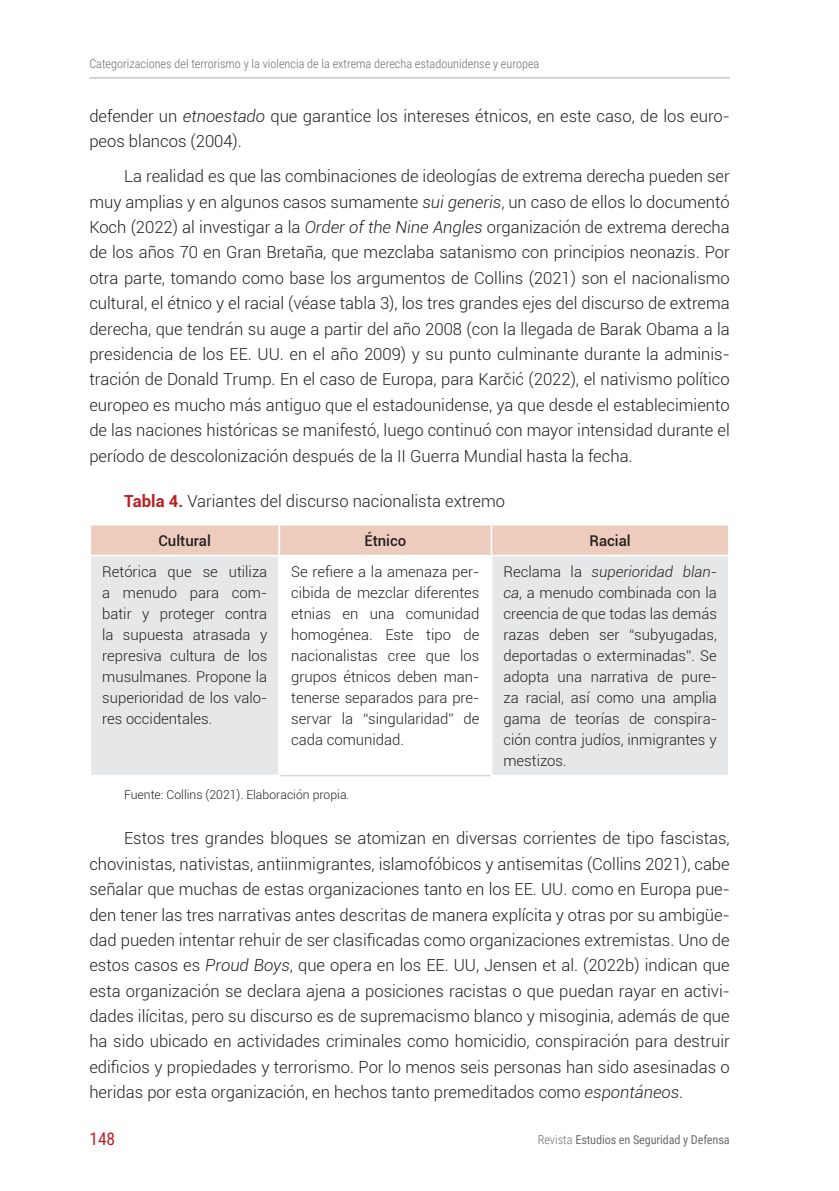
<style>
.page{position:relative;width:839px;height:1191px;background:#fff}
.page>*{position:absolute;margin:0;border:0;box-sizing:border-box;transform-origin:0 0}
.t1{font:17.5px "Roboto Condensed";color:#bc2024}
.PARRAFOS{font:300 16.62px/25.4px "Roboto";color:#231f20;text-align:justify}
.PRIMER_PARRAFO{font:300 14.88px/21px "Roboto";color:#231f20;text-align:justify}
.PRIMER_PARRAFO-2{font:500 14.88px "Roboto";color:#231f20}
.t2{font:300 12.25px "Roboto Condensed";color:#6c6d70}
.FUENTE_OK{font:300 12.25px "Roboto";color:#231f20}
.t3{font:12.25px "Roboto Condensed";letter-spacing:-.01em;color:#6c6d70}
.s1{font-style:italic}
.s2{font-weight:700;color:#bc2024}
.s3{font-weight:300}
</style>
<div class="page">
<hr style="left:89px;top:77px;width:640px;height:1px;background:#a8a9ad">
<div style="left:91px;top:525px;width:636px;height:30px;background:#eeccbd"></div>
<div style="left:91px;top:556px;width:636px;height:219px;background:#e6e7e9"></div>
<div style="left:279px;top:555px;width:212px;height:220px;background:#fff"></div>
<hr style="left:278px;top:525px;width:2px;height:30px;background:#fff">
<hr style="left:490px;top:525px;width:2px;height:30px;background:#fff">
<hr style="left:278px;top:556px;width:2px;height:219px;background:#fff">
<hr style="left:490px;top:556px;width:2px;height:219px;background:#fff">
<hr style="left:280px;top:775px;width:210px;height:1px;background:#d1d2d4">
<p class="t2" style="left:89px;top:55px;width:451px">Categorizaciones del terrorismo y la violencia de la extrema derecha estadounidense y europea</p>
<p class="PARRAFOS" style="left:89px;top:102px;width:641px">defender un <span class="s1">etnoestado</span> que garantice los intereses étnicos, en este caso, de los euro&shy;peos blancos (2004).</p>
<p class="PARRAFOS" style="left:89px;top:163px;width:641px;text-indent:35px">La realidad es que las combinaciones de ideologías de extrema derecha pueden ser muy amplias y en algunos casos sumamente <span class="s1">sui generis</span>, un caso de ellos lo documentó Koch (2022) al investigar a la <span class="s1">Order of the Nine Angles</span> organización de extrema derecha de los años 70 en Gran Bretaña, que mezclaba satanismo con principios neonazis. Por otra parte, tomando como base los argumentos de Collins (2021) son el nacionalismo cultural, el étnico y el racial (véase tabla 3), los tres grandes ejes del discurso de extrema derecha, que tendrán su auge a partir del año 2008 (con la llegada de Barak Obama a la presidencia de los EE. UU. en el año 2009) y su punto culminante durante la adminis&shy;tración de Donald Trump. En el caso de Europa, para Karčić (2022), el nativismo político europeo es mucho más antiguo que el estadounidense, ya que desde el establecimiento de las naciones históricas se manifestó, luego continuó con mayor intensidad durante el período de descolonización después de la II Guerra Mundial hasta la fecha.</p>
<p class="PARRAFOS" style="left:124px;top:487px;width:382px"><span class="s2">Tabla 4.</span> Variantes del discurso nacionalista extremo</p>
<p class="PRIMER_PARRAFO-2" style="left:158px;top:530px;width:54px">Cultural</p>
<p class="PRIMER_PARRAFO-2" style="left:364px;top:530px;width:43px">Étnico</p>
<p class="PRIMER_PARRAFO-2" style="left:589px;top:530px;width:43px">Racial</p>
<p class="PRIMER_PARRAFO" style="left:102px;top:560px;width:166px">Retórica que se utiliza a menudo para com&shy;batir y proteger contra la supuesta atrasada y represiva cultura de los musulmanes. Propone la superioridad de los valo&shy;res occidentales.</p>
<p class="PRIMER_PARRAFO" style="left:291px;top:560px;width:190px">Se refiere a la amenaza per&shy;cibida de mezclar diferentes etnias en una comunidad homogénea. Este tipo de nacionalistas cree que los grupos étnicos deben man&shy;tenerse separados para pre&shy;servar la “singularidad” de cada comunidad.</p>
<p class="PRIMER_PARRAFO" style="left:503px;top:560px;width:215px">Reclama la <span class="s1">superioridad blan&shy;ca</span>, a menudo combinada con la creencia de que todas las demás razas deben ser “subyugadas, deportadas o exterminadas”. Se adopta una narrativa de pure&shy;za racial, así como una amplia gama de teorías de conspira&shy;ción contra judíos, inmigrantes y mestizos.</p>
<p class="FUENTE_OK" style="left:124px;top:786px;width:227px">Fuente: Collins (2021). Elaboración propia.</p>
<p class="PARRAFOS" style="left:89px;top:825px;width:641px;text-indent:35px">Estos tres grandes bloques se atomizan en diversas corrientes de tipo fascistas, chovinistas, nativistas, antiinmigrantes, islamofóbicos y antisemitas (Collins 2021), cabe señalar que muchas de estas organizaciones tanto en los EE. UU. como en Europa pue&shy;den tener las tres narrativas antes descritas de manera explícita y otras por su ambigüe&shy;dad pueden intentar rehuir de ser clasificadas como organizaciones extremistas. Uno de estos casos es <span class="s1">Proud Boys</span>, que opera en los EE. UU, Jensen et al. (2022b) indican que esta organización se declara ajena a posiciones racistas o que puedan rayar en activi&shy;dades ilícitas, pero su discurso es de supremacismo blanco y misoginia, además de que ha sido ubicado en actividades criminales como homicidio, conspiración para destruir edificios y propiedades y terrorismo. Por lo menos seis personas han sido asesinadas o heridas por esta organización, en hechos tanto premeditados como <span class="s1">espontáneos</span>.</p>
<p class="t1" style="left:89px;top:1126px;width:27px">148</p>
<p class="t3" style="left:537px;top:1131px;width:193px"><span class="s3">Revista</span> Estudios en Seguridad y Defensa</p>
</div>
